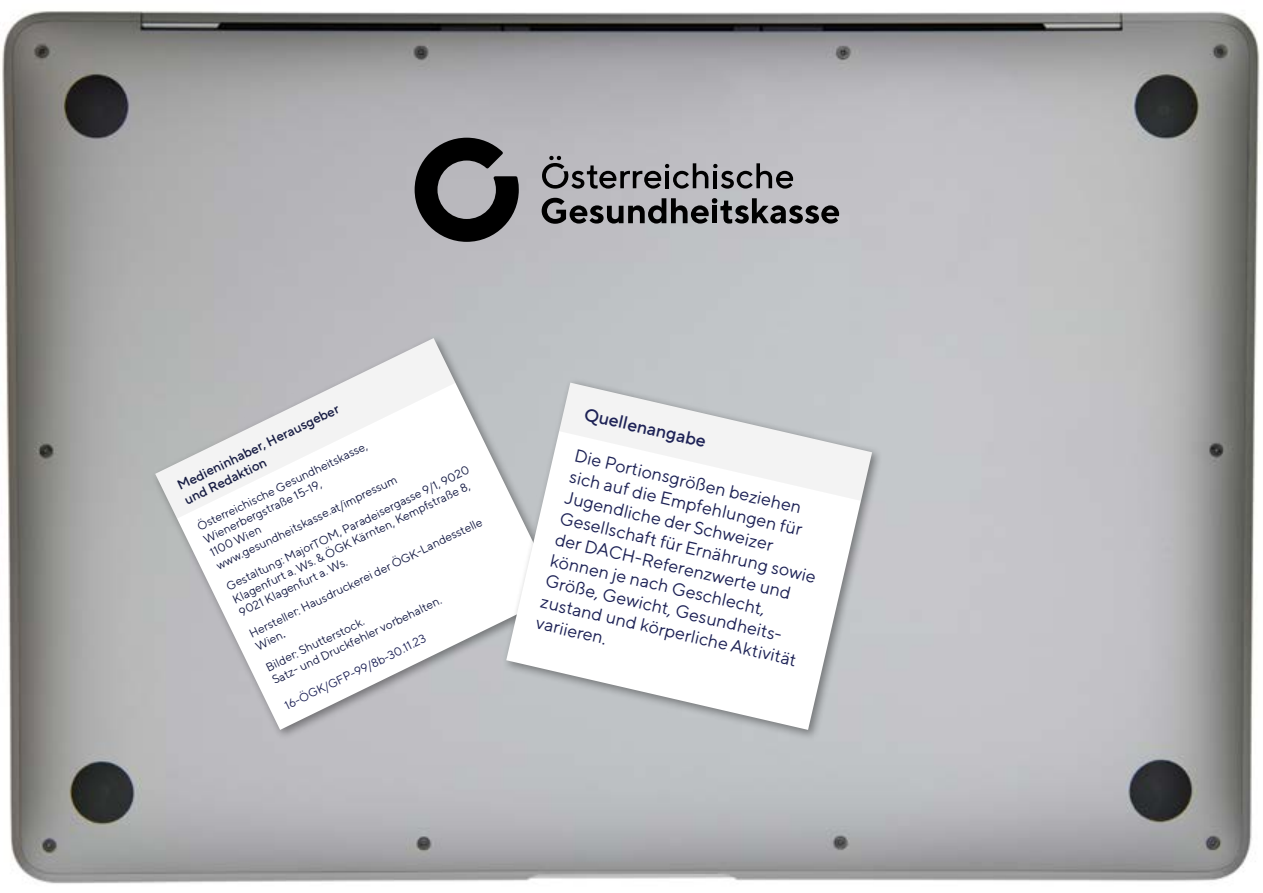
<style>
.page{position:relative;width:1263px;height:893px;background:#fff}
.page>*{position:absolute;margin:0;border:0;box-sizing:border-box;transform-origin:0 0}
.t1{font:17.85px/21.5px "TT Norms Pro";color:#1d2256}
.t2{font:500 17.85px "TT Norms Pro";color:#1d2256}
.t3{font:500 13.5px/16.2px "TT Norms Pro";color:#181e47}
.t4{font:12px/14.4px "TT Norms Pro";color:#181e47}
.t5{font:12px "TT Norms Pro";color:#1d2256}
.s1{font-weight:500}
</style>
<div class="page">
<img style="left:2px;top:11px;width:1258px;height:873px">
<div style="left:150px;top:333px;width:419px;height:408px;background:#bbbbc0"></div>
<svg style="left:172px;top:369px;width:329px;height:361px;fill:#fff"></svg>
<div style="left:501px;top:378px;width:381px;height:363px;background:#000;opacity:.4"></div>
<svg style="left:506px;top:383px;width:366px;height:347px"></svg>
<svg style="left:415px;top:138px;width:104px;height:104px;background:#5c5b5d"></svg>
<svg style="left:542px;top:198px;width:297px;height:26px;background:#717174"></svg>
<svg style="left:542px;top:156px;width:251px;height:33px;background:#8e8d91"></svg>
<svg style="left:559px;top:383px;width:313px;height:118px"></svg>
<svg style="left:155px;top:338px;width:300px;height:181px"></svg>
<p class="t3" style="left:174px;top:478px;width:180px;rotate:-26deg">Medieninhaber, Herausgeber und Redaktion</p>
<p class="t4" style="left:195px;top:520px;width:201px;rotate:-26deg">Österreichische Gesundheitskasse,<br>Wienerbergstraße 15-19,<br>1100 Wien www.gesundheitskasse.at/impressum</p>
<p class="t4" style="left:224px;top:580px;width:270px;rotate:-26deg">Gestaltung: MajorTOM, Paradeisergasse 9/1, 9020<br>Klagenfurt a. Ws. &amp; ÖGK Kärnten, Kempfstraße 8,<br>9021 Klagenfurt a. Ws.</p>
<p class="t4" style="left:247px;top:627px;width:259px;rotate:-26deg">Hersteller: Hausdruckerei der ÖGK-Landesstelle<br>Wien<span class="s1">.</span></p>
<p class="t4" style="left:263px;top:661px;width:188px;rotate:-26deg">Bilder: Shutterstock.<br>Satz- und Druckfehler vorbehalten.</p>
<p class="t5" style="left:282px;top:699px;width:157px;rotate:-26deg">16-ÖGK/GFP-99/8b-30.11.23</p>
<h1 class="t2" style="left:587px;top:402px;width:126px;rotate:13deg">Quellenangabe</h1>
<p class="t1" style="left:577px;top:444px;width:264px;rotate:13deg">Die Portionsgrößen beziehen sich auf die Empfehlungen für<br>Jugendliche der Schweizer<br>Gesellschaft für Ernährung sowie der DACH-Referenzwerte und können je nach Geschlecht,<br>Größe, Gewicht, Gesundheits&shy;zustand und körperliche Aktivität variieren.</p>
</div>
